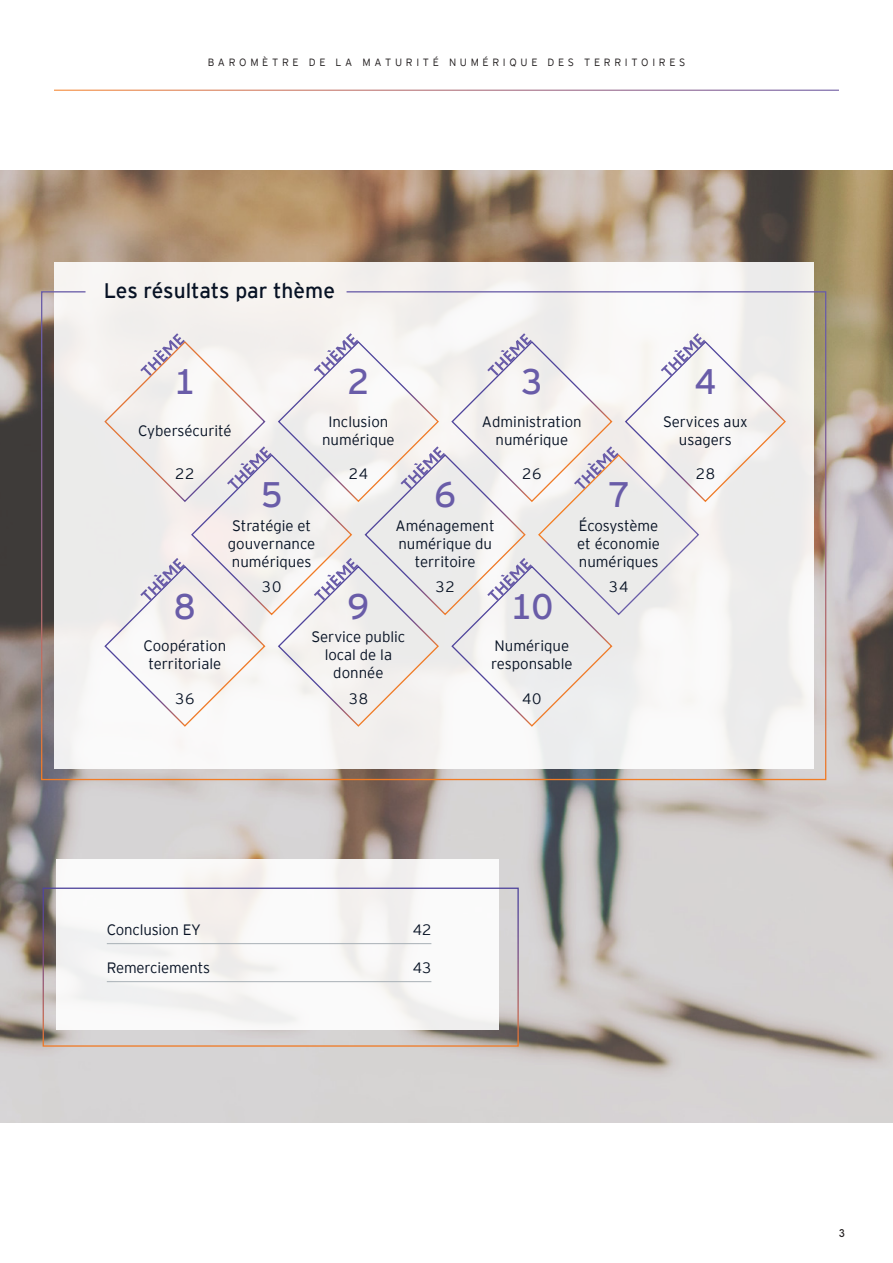
<style>
.page{position:relative;width:893px;height:1263px;background:#fff}
.page>*{position:absolute;margin:0;border:0;box-sizing:border-box;transform-origin:0 0}
.t1{font:35.4px "EY Interstate";color:#695ca8}
.t2{font:21px "EY Interstate";color:#071224}
.Content_text{font:300 15px/18px "EY Interstate";color:#071224;text-align:center}
.t3{font:300 10.5px "EY Interstate";letter-spacing:.35em;color:#231f20}
.t4{font:500 10.5px "Orkney";color:#231f20}
</style>
<div class="page">
<img style="left:0;top:170px;width:893px;height:953px">
<div style="left:54px;top:262px;width:760px;height:506px;background:#f6f3f0"></div>
<div style="left:56px;top:859px;width:443px;height:171px;background:#fff"></div>
<svg style="left:40px;top:290px;width:787px;height:491px"></svg>
<svg style="left:42px;top:887px;width:477px;height:160px"></svg>
<svg style="left:103px;top:333px;width:684px;height:395px"></svg>
<hr style="left:107px;top:943px;width:324px;height:1px;background:#a8b0b6">
<hr style="left:107px;top:981px;width:324px;height:1px;background:#a8b0b6">
<p class="t3" style="left:208px;top:55px;width:479px">BAROMÈTRE DE LA MATURITÉ NUMÉRIQUE DES TERRITOIRES</p>
<p class="t2" style="left:104px;top:276px;width:233px">Les résultats par thème</p>
<p class="t1" style="left:174px;top:356px;width:23px">1</p>
<p class="Content_text" style="left:138px;top:420px;width:95px">Cybersécurité</p>
<p class="Content_text" style="left:175px;top:464px;width:21px">22</p>
<p class="t1" style="left:347px;top:356px;width:23px">2</p>
<p class="Content_text" style="left:322px;top:411px;width:74px">Inclusion numérique</p>
<p class="Content_text" style="left:349px;top:464px;width:21px">24</p>
<p class="t1" style="left:521px;top:356px;width:23px">3</p>
<p class="Content_text" style="left:482px;top:411px;width:101px">Administration numérique</p>
<p class="Content_text" style="left:522px;top:464px;width:21px">26</p>
<p class="t1" style="left:694px;top:356px;width:23px">4</p>
<p class="Content_text" style="left:663px;top:411px;width:86px">Services aux usagers</p>
<p class="Content_text" style="left:696px;top:464px;width:21px">28</p>
<p class="t1" style="left:434px;top:469px;width:23px">6</p>
<p class="Content_text" style="left:396px;top:516px;width:100px">Aménagement numérique du territoire</p>
<p class="Content_text" style="left:435px;top:577px;width:21px">32</p>
<p class="t1" style="left:261px;top:469px;width:23px">5</p>
<p class="Content_text" style="left:228px;top:516px;width:89px;text-align:left">Stratégie et gouvernance numériques</p>
<p class="Content_text" style="left:262px;top:577px;width:21px">30</p>
<p class="t1" style="left:608px;top:469px;width:23px">7</p>
<p class="Content_text" style="left:577px;top:516px;width:84px;text-align:justify">Écosystème et économie numériques</p>
<p class="Content_text" style="left:609px;top:577px;width:21px">34</p>
<p class="t1" style="left:174px;top:581px;width:23px">8</p>
<p class="Content_text" style="left:144px;top:636px;width:84px">Coopération territoriale</p>
<p class="Content_text" style="left:175px;top:689px;width:21px">36</p>
<p class="t1" style="left:347px;top:581px;width:23px">9</p>
<p class="Content_text" style="left:311px;top:627px;width:95px">Service public local de la donnée</p>
<p class="Content_text" style="left:349px;top:689px;width:21px">38</p>
<p class="t1" style="left:510px;top:581px;width:44px">10</p>
<p class="Content_text" style="left:491px;top:636px;width:83px;text-align:left">Numérique responsable</p>
<p class="Content_text" style="left:522px;top:689px;width:21px">40</p>
<p class="Content_text" style="left:107px;top:919px;width:96px">Conclusion EY</p>
<p class="Content_text" style="left:413px;top:919px;width:20px">42</p>
<p class="Content_text" style="left:107px;top:957px;width:105px">Remerciements</p>
<p class="Content_text" style="left:413px;top:957px;width:20px">43</p>
<p class="t4" style="left:839px;top:1226px;width:8px">3</p>
</div>
